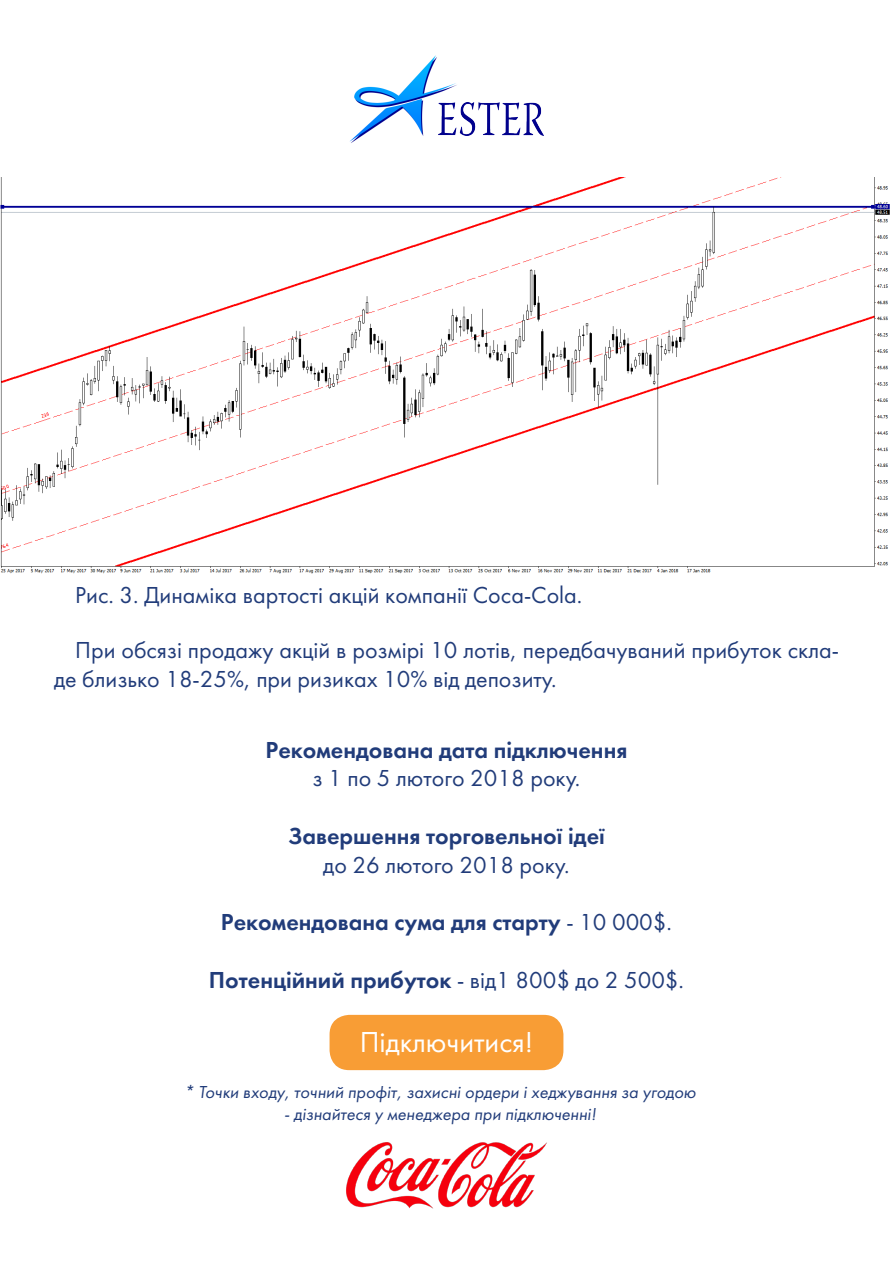
<style>
.page{position:relative;width:893px;height:1263px;background:#fff}
.page>*{position:absolute;margin:0;border:0;box-sizing:border-box;transform-origin:0 0}
.t1{font:30px "Futura Book C";color:#fff}
.t2{font:24px/28.8px "Futura Book C";color:#213c7a}
.t3{font:24px/28.8px "Futura Demi C";color:#213c7a;text-align:center}
.t4{font:italic 18px "Futura Book C";color:#213c7a}
.s1{font-family:"Futura Book C"}
</style>
<div class="page">
<img style="left:0;top:178px;width:890px;height:396px">
<img style="left:346px;top:1142px;width:201px;height:66px">
<div style="left:330px;top:1015px;width:233px;height:55px;background:#f89d35;border-radius:20px"></div>
<img style="left:349px;top:55px;width:195px;height:88px">
<img style="left:438px;top:102px;width:105px;height:33px">
<p class="t2" style="left:75px;top:581px;width:509px">Рис. 3. Динаміка вартості акцій компанії Coca-Cola.</p>
<p class="t2" style="left:54px;top:636px;width:786px;text-indent:21px">При обсязі продажу акцій в розмірі 10 лотів, передбачуваний прибуток скла&shy;де близько 18-25%, при ризиках 10% від депозиту.</p>
<p class="t3" style="left:265px;top:735px;width:363px">Рекомендована дата підключення <span class="s1">з 1 по 5 лютого 2018 року.</span></p>
<p class="t3" style="left:288px;top:821px;width:318px">Завершення торговельної ідеї</p>
<p class="t2" style="left:323px;top:851px;width:248px">до 26 лютого 2018 року.</p>
<p class="t3" style="left:221px;top:908px;width:453px">Рекомендована сума для старту <span class="s1">- 10 000$.</span></p>
<p class="t3" style="left:209px;top:965px;width:477px">Потенційний прибуток <span class="s1">- від1 800$ до 2 500$.</span></p>
<p class="t1" style="left:360px;top:1026px;width:175px">Підключитися!</p>
<p class="t4" style="left:184px;top:1082px;width:513px">* Точки входу, точний профіт, захисні ордери і хеджування за угодою</p>
<p class="t4" style="left:284px;top:1104px;width:313px">- дізнайтеся у менеджера при підключенні!</p>
</div>
